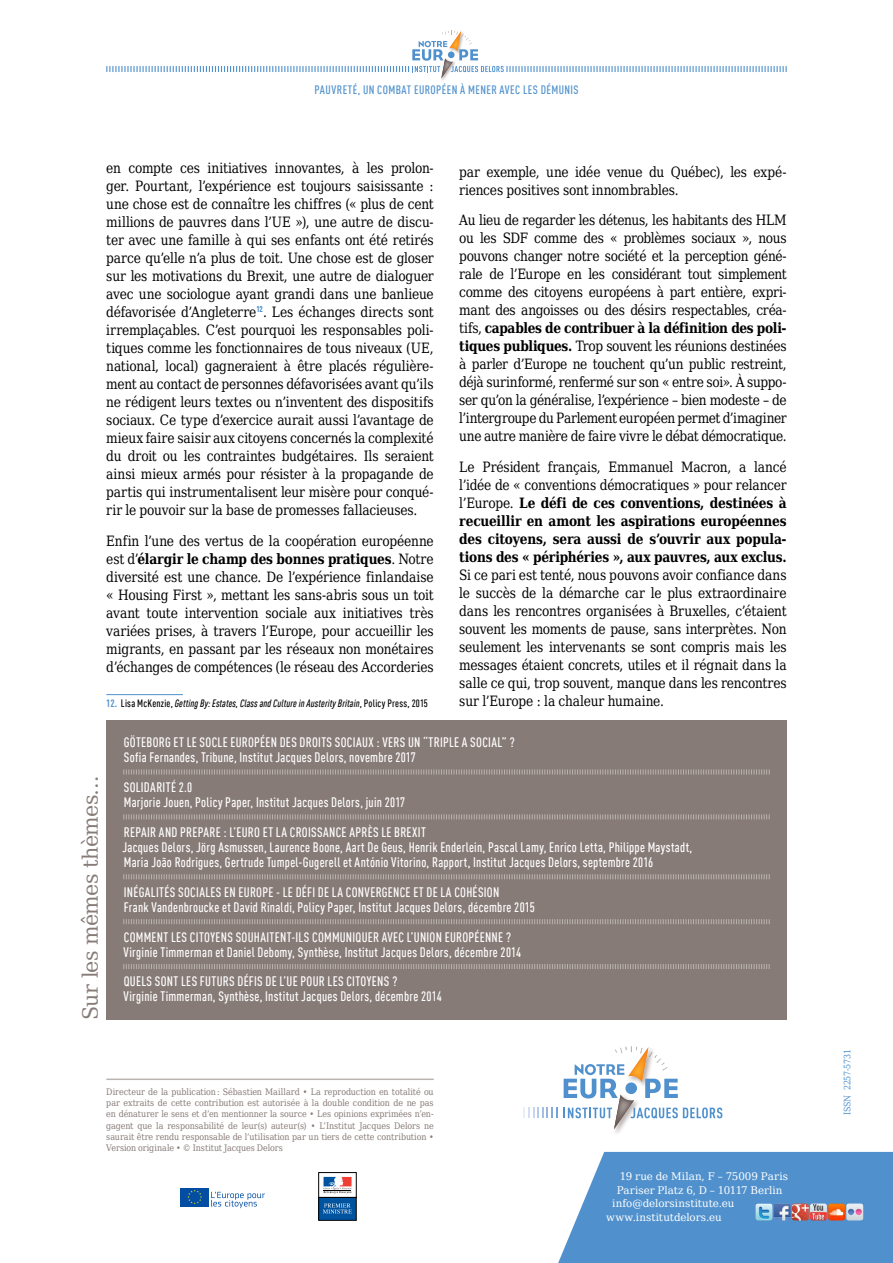
<style>
.page{position:relative;width:893px;height:1263px;background:#fff}
.page>*{position:absolute;margin:0;border:0;box-sizing:border-box;transform-origin:0 0}
.t1{font:21px "DejaVu Serif";letter-spacing:-.04em;color:#877b77}
.t2{font:14.25px/18px "DejaVu Serif Condensed";letter-spacing:-.01em;color:#000;text-align:justify;scale:.95 1}
.t3{font:700 14.25px/18px "DejaVu Serif Condensed";letter-spacing:-.015em;color:#000;text-align:justify;scale:.95 1}
.t4{font:500 condensed 13.5px/15px "DIN Offc Pro";letter-spacing:.02em;color:#fff}
.t5{font:500 condensed 12px "DIN Offc Pro";color:#5091cd}
.t6{font:10.5px "DejaVu Serif";color:#fff}
.t7{font:italic 500 condensed 10.5px "DIN Offc Pro";letter-spacing:.01em;color:#000}
.t8{font:9px/11.2px "DejaVu Serif Condensed";letter-spacing:-.005em;color:#877b77;text-align:justify}
.t9{font:9px "DejaVu Serif Condensed";letter-spacing:-.02em;color:#5091cd}
.s1{font-weight:700}
.s2{font-weight:700;font-style:normal;color:#5091cd}
.s3{font-style:normal}
.s4{font-weight:400}
</style>
<div class="page">
<svg style="left:106px;top:31px;width:681px;height:47px"></svg>
<hr style="left:106px;top:694px;width:77px;height:1px;background:#5091cd">
<div style="left:106px;top:720px;width:681px;height:299px;background:#877b77"></div>
<svg style="left:123px;top:769px;width:647px;height:6px"></svg>
<svg style="left:123px;top:814px;width:647px;height:6px"></svg>
<svg style="left:123px;top:874px;width:647px;height:6px"></svg>
<svg style="left:123px;top:919px;width:647px;height:6px"></svg>
<svg style="left:123px;top:964px;width:647px;height:5px"></svg>
<svg style="left:558px;top:1152px;width:335px;height:111px;background:#5c98d0"></svg>
<hr style="left:106px;top:1078px;width:328px;height:2px;background:#bcb4b1">
<img style="left:614px;top:1129px;width:8px;height:4px">
<svg style="left:523px;top:1108px;width:35px;height:10px"></svg>
<svg style="left:564px;top:1046px;width:158px;height:83px"></svg>
<img style="left:774px;top:1203px;width:89px;height:17px">
<img style="left:756px;top:1203px;width:16px;height:17px">
<div style="left:319px;top:1197px;width:37px;height:23px;background:#00539f"></div>
<div style="left:319px;top:1197px;width:37px;height:23px;border:1px solid #000"></div>
<div style="left:319px;top:1172px;width:37px;height:25px;border:1px solid #000"></div>
<svg style="left:323px;top:1177px;width:29px;height:16px"></svg>
<svg style="left:323px;top:1203px;width:29px;height:10px"></svg>
<div style="left:181px;top:1188px;width:28px;height:18px;background:#034ea2"></div>
<svg style="left:188px;top:1190px;width:14px;height:14px"></svg>
<svg style="left:211px;top:1191px;width:54px;height:17px"></svg>
<p class="t5" style="left:314px;top:81px;width:12px">Pauvreté</p>
<p class="t5" style="left:358px;top:81px;width:26px">, un combat</p>
<p class="t5" style="left:414px;top:81px;width:7px">européen</p>
<p class="t5" style="left:460px;top:81px;width:15px">à mener</p>
<p class="t5" style="left:500px;top:81px;width:7px">avec</p>
<p class="t5" style="left:523px;top:81px;width:24px">les démunis</p>
<h1 class="t1" style="left:72px;top:1020px;width:246px;rotate:-90deg">Sur les mêmes thèmes…</h1>
<p class="t2" style="left:106px;top:158px;width:346px">en compte ces initiatives innovantes, à les prolon&shy;ger. Pourtant, l’expérience est toujours saisissante : une chose est de connaître les chiffres (« plus de cent millions de pauvres dans l’UE »), une autre de discu&shy;ter avec une famille à qui ses enfants ont été retirés parce qu’elle n’a plus de toit. Une chose est de gloser sur les motivations du Brexit, une autre de dialoguer avec une sociologue ayant grandi dans une banlieue défavorisée d’Angleterre<sup>12</sup>. Les échanges directs sont irremplaçables. C’est pourquoi les responsables poli&shy;tiques comme les fonctionnaires de tous niveaux (UE, national, local) gagneraient à être placés régulière&shy;ment au contact de personnes défavorisées avant qu’ils ne rédigent leurs textes ou n’inventent des dispositifs sociaux. Ce type d’exercice aurait aussi l’avantage de mieux faire saisir aux citoyens concernés la complexité du droit ou les contraintes budgétaires. Ils seraient ainsi mieux armés pour résister à la propagande de partis qui instrumentalisent leur misère pour conqué&shy;rir le pouvoir sur la base de promesses fallacieuses.</p>
<p class="t2" style="left:106px;top:530px;width:346px">Enfin l’une des vertus de la coopération européenne est d’<span class="s1">élargir le champ des bonnes pratiques</span>. Notre diversité est une chance. De l’expérience finlandaise « Housing First », mettant les sans-abris sous un toit avant toute intervention sociale aux initiatives très variées prises, à travers l’Europe, pour accueillir les migrants, en passant par les réseaux non monétaires d’échanges de compétences (le réseau des Accorderies</p>
<p class="t7" style="left:106px;top:695px;width:323px"><span class="s2">12.</span> <span class="s3">Lisa McKenzie,</span> Getting By: Estates, Class and Culture in Austerity Britain<span class="s3">, Policy Press, 2015</span></p>
<p class="t2" style="left:459px;top:161px;width:346px">par exemple, une idée venue du Québec), les expé&shy;riences positives sont innombrables.</p>
<p class="t2" style="left:459px;top:210px;width:346px">Au lieu de regarder les détenus, les habitants des HLM ou les SDF comme des « problèmes sociaux », nous pouvons changer notre société et la perception géné&shy;rale de l’Europe en les considérant tout simplement comme des citoyens européens à part entière, expri&shy;mant des angoisses ou des désirs respectables, créa&shy;tifs, <span class="s1">capables de contribuer à la définition des poli&shy;tiques publiques.</span> Trop souvent les réunions destinées à parler d’Europe ne touchent qu’un public restreint, déjà surinformé, renfermé sur son « entre soi». À suppo&shy;ser qu’on la généralise, l’expérience – bien modeste – de l’intergroupe du Parlement européen permet d’imaginer une autre manière de faire vivre le débat démocratique.</p>
<p class="t3" style="left:459px;top:457px;width:346px"><span class="s4">Le Président français, Emmanuel Macron, a lancé l’idée de « conventions démocratiques » pour relancer l’Europe.</span> Le défi de ces conventions, destinées à recueillir en amont les aspirations européennes des citoyens, sera aussi de s’ouvrir aux popula&shy;tions des « périphéries », aux pauvres, aux exclus.</p>
<p class="t2" style="left:459px;top:565px;width:346px">Si ce pari est tenté, nous pouvons avoir confiance dans le succès de la démarche car le plus extraordinaire dans les rencontres organisées à Bruxelles, c’étaient souvent les moments de pause, sans interprètes. Non seulement les intervenants se sont compris mais les messages étaient concrets, utiles et il régnait dans la salle ce qui, trop souvent, manque dans les rencontres sur l’Europe : la chaleur humaine.</p>
<p class="t4" style="left:124px;top:733px;width:392px">GÖTEBORG ET LE SOCLE EUROPÉEN DES DROITS SOCIAUX : VERS UN “TRIPLE A SOCIAL” ?<br>Sofia Fernandes, Tribune, Institut Jacques Delors, novembre 2017</p>
<p class="t4" style="left:124px;top:778px;width:283px">SOLIDARITÉ 2.0<br>Marjorie Jouen, Policy Paper, Institut Jacques Delors, juin 2017</p>
<p class="t4" style="left:122px;top:823px;width:571px">REPAIR AND PREPARE : L’EURO ET LA CROISSANCE APRÈS LE BREXIT<br>Jacques Delors, Jörg Asmussen, Laurence Boone, Aart De Geus, Henrik Enderlein, Pascal Lamy, Enrico Letta, Philippe Maystadt,<br>Maria João Rodrigues, Gertrude Tumpel-Gugerell et António Vitorino, Rapport, Institut Jacques Delors, septembre 2016</p>
<p class="t4" style="left:124px;top:883px;width:412px">INÉGALITÉS SOCIALES EN EUROPE - LE DÉFI DE LA CONVERGENCE ET DE LA COHÉSION<br>Frank Vandenbroucke et David Rinaldi, Policy Paper, Institut Jacques Delors, décembre 2015</p>
<p class="t4" style="left:124px;top:928px;width:399px">COMMENT LES CITOYENS SOUHAITENT-ILS COMMUNIQUER AVEC L’UNION EUROPÉENNE ?<br>Virginie Timmerman et Daniel Debomy, Synthèse, Institut Jacques Delors, décembre 2014</p>
<p class="t4" style="left:124px;top:973px;width:320px">QUELS SONT LES FUTURS DÉFIS DE L’UE POUR LES CITOYENS ?<br>Virginie Timmerman, Synthèse, Institut Jacques Delors, décembre 2014</p>
<p class="t8" style="left:106px;top:1085px;width:329px">Directeur de la publication : Sébastien Maillard • La reproduction en totalité ou par extraits de cette contribution est autorisée à la double condition de ne pas en dénaturer le sens et d’en mentionner la source • Les opinions exprimées n’en&shy;gagent que la responsabilité de leur(s) auteur(s) • L’Institut Jacques Delors ne saurait être rendu responsable de l’utilisation par un tiers de cette contribution • Version originale • © Institut Jacques Delors</p>
<p class="t6" style="left:620px;top:1167px;width:170px">19 rue de Milan, F – 75009 Paris</p>
<p class="t6" style="left:617px;top:1180px;width:167px">Pariser Platz 6, D – 10117 Berlin</p>
<p class="t6" style="left:612px;top:1194px;width:124px">info@delorsinstitute.eu</p>
<p class="t6" style="left:606px;top:1207px;width:117px">www.institutdelors.eu</p>
<p class="t9" style="left:839px;top:1115px;width:68px;rotate:-90deg">ISSN 2257-5731</p>
</div>
